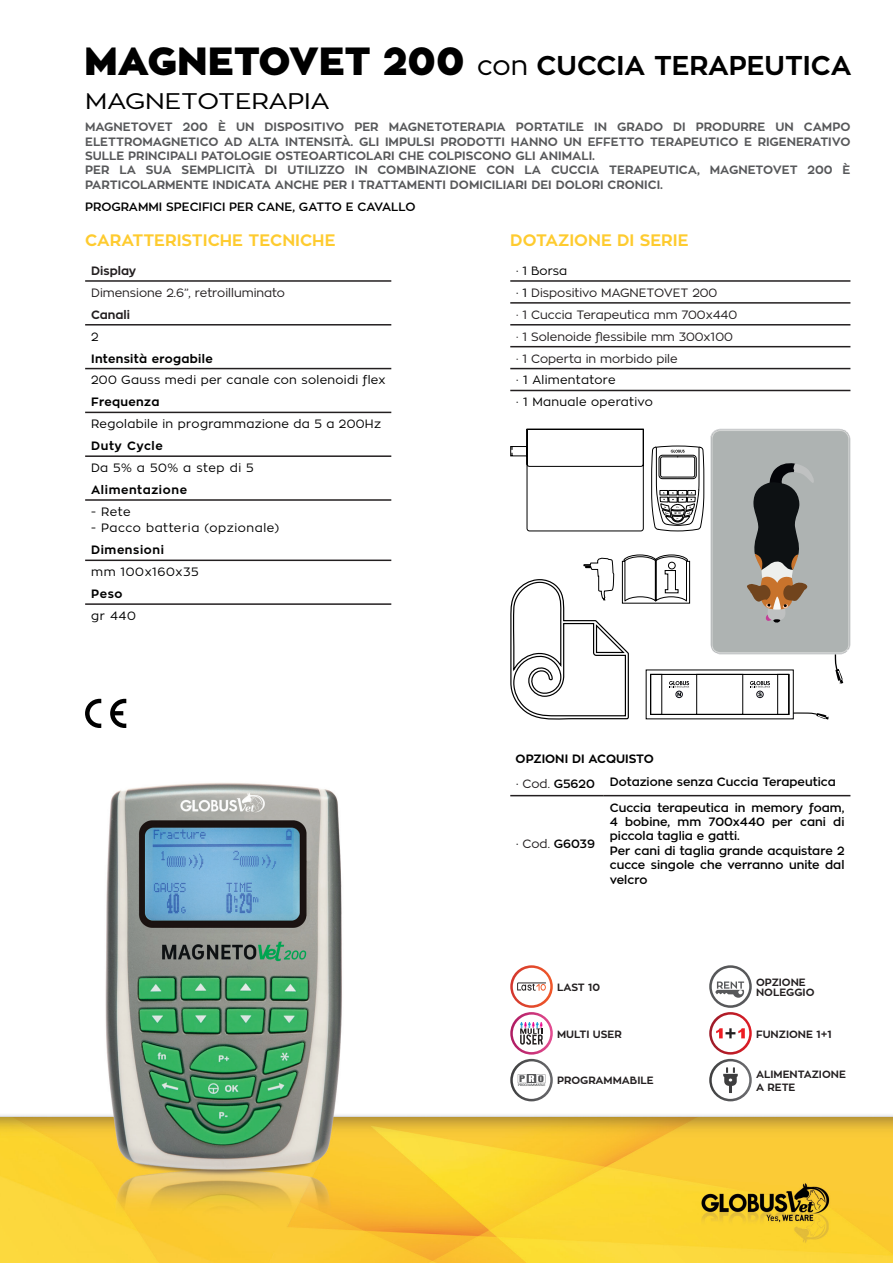
<style>
.page{position:relative;width:893px;height:1263px;background:#fff}
.page>*{position:absolute;margin:0;border:0;box-sizing:border-box;transform-origin:0 0}
.t1{font:700 27px "Zona Pro";color:#000}
.t2{font:22.5px "Zona Pro";color:#000;scale:1.14 1}
.t3{font:700 16.5px "Zona Pro";color:#fecb2f}
.t4{font:700 12px/14.4px "Zona Pro";color:#57585a}
.t5{font:600 12px/14.4px "Zona Pro";color:#000}
.t6{font:12px/21.9px "Zona Pro";color:#231f20}
.t7{font:12px/21.9px "Zona Pro";letter-spacing:.025em;color:#000}
.t8{font:12px "Zona Pro";letter-spacing:.05em;color:#000}
.t9{font:700 12px "Zona Pro";letter-spacing:.05em;color:#000}
.t10{font:700 12px "Zona Pro";letter-spacing:.025em;color:#000}
.t11{font:700 12px "Zona Pro";color:#000}
.t12{font:12px "Zona Pro";letter-spacing:.045em;color:#000}
.t13{font:700 12px "Zona Pro";color:#231f20}
.t14{font:700 10.5px/12.6px "Zona Pro";color:#231f20}
.s1{font-weight:900;font-size:39px}
.s2{font-weight:400}
.s3{color:#000}
.s4{font-weight:400;color:#231f20}
</style>
<div class="page">
<img style="left:0;top:280px;width:893px;height:983px">
<svg style="left:110px;top:699px;width:16px;height:29px"></svg>
<svg style="left:85px;top:699px;width:16px;height:29px"></svg>
<hr style="left:510px;top:302px;width:340px;height:2px;background:#231f20">
<hr style="left:510px;top:346px;width:340px;height:1px;background:#231f20">
<hr style="left:510px;top:324px;width:340px;height:1px;background:#231f20">
<hr style="left:510px;top:368px;width:340px;height:1px;background:#231f20">
<hr style="left:510px;top:280px;width:340px;height:2px;background:#231f20">
<hr style="left:510px;top:390px;width:340px;height:1px;background:#231f20">
<hr style="left:85px;top:280px;width:306px;height:2px;background:#231f20">
<hr style="left:85px;top:324px;width:306px;height:1px;background:#231f20">
<hr style="left:85px;top:368px;width:306px;height:1px;background:#231f20">
<hr style="left:85px;top:412px;width:306px;height:1px;background:#231f20">
<hr style="left:85px;top:455px;width:306px;height:2px;background:#231f20">
<hr style="left:85px;top:499px;width:306px;height:2px;background:#231f20">
<hr style="left:85px;top:559px;width:306px;height:2px;background:#231f20">
<hr style="left:85px;top:603px;width:306px;height:2px;background:#231f20">
<svg style="left:510px;top:965px;width:43px;height:43px"></svg>
<svg style="left:513px;top:968px;width:37px;height:37px"></svg>
<svg style="left:510px;top:1012px;width:43px;height:42px"></svg>
<svg style="left:513px;top:1014px;width:37px;height:38px"></svg>
<svg style="left:510px;top:1059px;width:43px;height:42px"></svg>
<svg style="left:513px;top:1061px;width:37px;height:38px"></svg>
<svg style="left:709px;top:1012px;width:43px;height:42px"></svg>
<svg style="left:712px;top:1014px;width:37px;height:38px"></svg>
<svg style="left:709px;top:1059px;width:43px;height:42px"></svg>
<svg style="left:712px;top:1061px;width:37px;height:38px"></svg>
<hr style="left:510px;top:795px;width:94px;height:1px;background:#231f20">
<hr style="left:604px;top:795px;width:246px;height:1px;background:#231f20">
<svg style="left:509px;top:427px;width:341px;height:294px"></svg>
<svg style="left:709px;top:965px;width:43px;height:43px"></svg>
<h1 class="t1" style="left:84px;top:48px;width:769px"><span class="s1">MAGNETOVET 200</span> <span class="s2">con</span> CUCCIA TERAPEUTICA</h1>
<h2 class="t2" style="left:85px;top:86px;width:216px">MAGNETOTERAPIA</h2>
<p class="t4" style="left:85px;top:120px;width:767px">MAGNETOVET 200 È UN DISPOSITIVO PER MAGNETOTERAPIA PORTATILE IN GRADO DI PRODURRE UN CAMPO ELETTROMAGNETICO AD ALTA INTENSITÀ. GLI IMPULSI PRODOTTI HANNO UN EFFETTO TERAPEUTICO E RIGENERATIVO SULLE PRINCIPALI PATOLOGIE OSTEOARTICOLARI CHE COLPISCONO GLI ANIMALI.<br>PER LA SUA SEMPLICITÀ DI UTILIZZO IN COMBINAZIONE CON LA CUCCIA TERAPEUTICA, MAGNETOVET 200 È PARTICOLARMENTE INDICATA ANCHE PER I TRATTAMENTI DOMICILIARI DEI DOLORI CRONICI.</p>
<p class="t5" style="left:85px;top:200px;width:332px">PROGRAMMI SPECIFICI PER CANE, GATTO E CAVALLO</p>
<h3 class="t3" style="left:85px;top:230px;width:252px">CARATTERISTICHE TECNICHE</h3>
<h3 class="t3" style="left:510px;top:230px;width:180px">DOTAZIONE DI SERIE</h3>
<p class="t6" style="left:516px;top:260px;width:223px"><span class="s3">· 1 Borsa<br>· 1</span> Dispositivo MAGNETOVET 200<br>· 1 Cuccia Terapeutica mm 700x440 · 1 Solenoide flessibile mm 300x100 · 1 Coperta in morbido pile</p>
<p class="t7" style="left:516px;top:369px;width:138px">· 1 Alimentatore<br>· 1 Manuale operativo</p>
<p class="t13" style="left:91px;top:263px;width:47px">Display</p>
<p class="t6" style="left:91px;top:282px;width:195px">Dimensione 2.6”, retroilluminato</p>
<p class="t13" style="left:91px;top:307px;width:41px">Canali</p>
<p class="t7" style="left:91px;top:325px;width:9px">2</p>
<p class="t10" style="left:91px;top:350px;width:123px">Intensità erogabile</p>
<p class="t7" style="left:91px;top:369px;width:296px">200 Gauss medi per canale con solenoidi flex</p>
<p class="t10" style="left:91px;top:394px;width:70px">Frequenza</p>
<p class="t7" style="left:91px;top:413px;width:291px">Regolabile in programmazione da 5 a 200Hz</p>
<p class="t9" style="left:91px;top:438px;width:73px">Duty Cycle</p>
<p class="t12" style="left:91px;top:460px;width:164px">Da 5% a 50% a step di 5</p>
<p class="t9" style="left:91px;top:482px;width:97px">Alimentazione</p>
<p class="t7" style="left:91px;top:501px;width:41px">- Rete</p>
<p class="t8" style="left:91px;top:520px;width:190px">- Pacco batteria (opzionale)</p>
<p class="t9" style="left:91px;top:542px;width:74px">Dimensioni</p>
<p class="t8" style="left:91px;top:564px;width:109px">mm 100x160x35</p>
<p class="t10" style="left:91px;top:586px;width:33px">Peso</p>
<p class="t7" style="left:91px;top:605px;width:46px">gr 440</p>
<p class="t11" style="left:516px;top:751px;width:140px">OPZIONI DI ACQUISTO</p>
<p class="t5" style="left:516px;top:775px;width:321px"><span class="s2">·</span> <span class="s4">Cod.</span> G5620 Dotazione senza Cuccia Terapeutica</p>
<p class="t5" style="left:516px;top:836px;width:80px"><span class="s2">·</span> <span class="s4">Cod.</span> G6039</p>
<p class="t5" style="left:610px;top:800px;width:236px">Cuccia terapeutica in memory foam,<br>4 bobine, mm 700x440 per cani di piccola taglia e gatti.<br>Per cani di taglia grande acquistare 2 cucce singole che verranno unite dal velcro</p>
<p class="t14" style="left:557px;top:981px;width:45px">LAST 10</p>
<p class="t14" style="left:557px;top:1028px;width:66px">MULTI USER</p>
<p class="t14" style="left:557px;top:1074px;width:98px">PROGRAMMABILE</p>
<p class="t14" style="left:756px;top:977px;width:60px;line-height:10.5px">OPZIONE<br>NOLEGGIO</p>
<p class="t14" style="left:756px;top:1028px;width:77px">FUNZIONE 1+1</p>
<p class="t14" style="left:756px;top:1068px;width:91px">ALIMENTAZIONE<br>A RETE</p>
</div>
